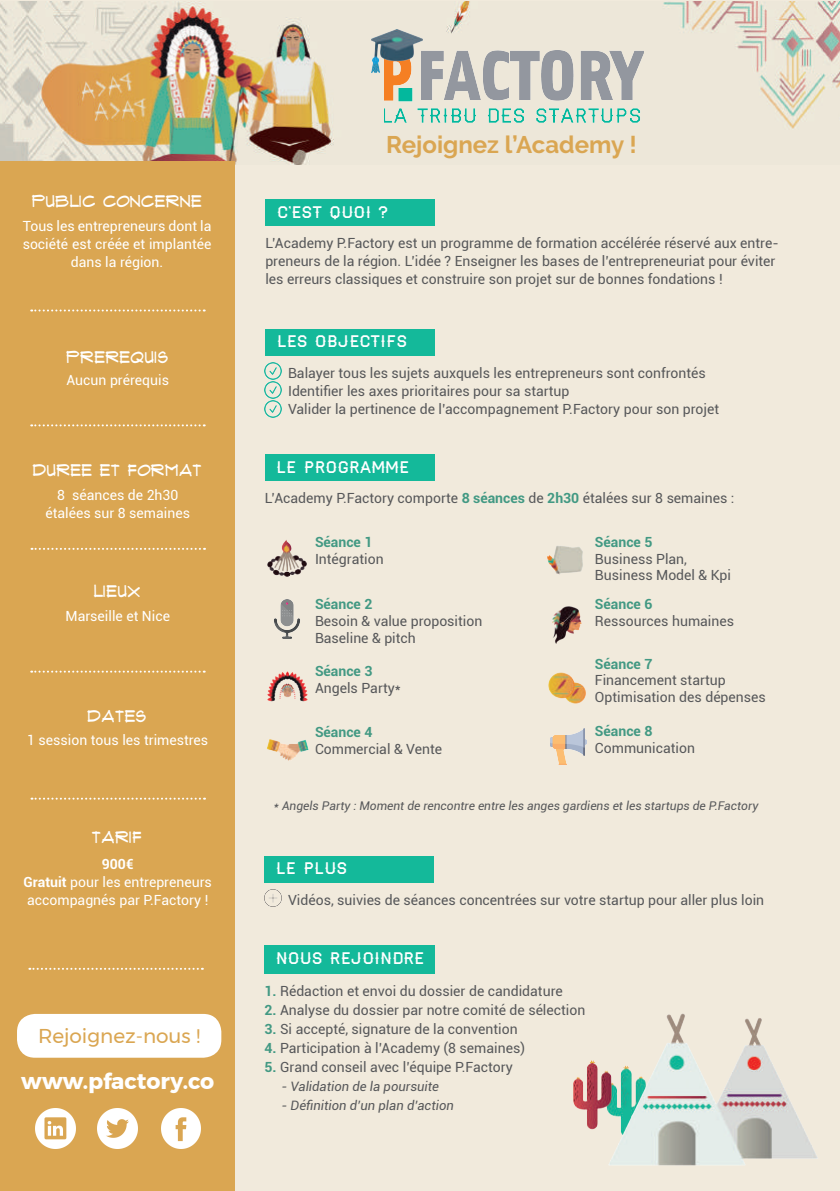
<style>
.page{position:relative;width:840px;height:1191px;background:#fff}
.page>*{position:absolute;margin:0;border:0;box-sizing:border-box;transform-origin:0 0}
.t1{font:700 24px "Raleway";color:#daa652}
.t2{font:700 22px "Montserrat";color:#fff}
.t3{font:20px "Montserrat";color:#daa652}
.t4{font:16px "Haymaker";color:#fff}
.t5{font:16px "Flux Architect";color:#fff}
.t6{font:14px/18px "Roboto";color:#57585a}
.t7{font:14px/18px "Roboto";color:#fff;text-align:center}
.t8{font:700 14px "Roboto";color:#429983}
.t9{font:italic 13px "Roboto";color:#57585a}
.t10{font:italic 12px "Roboto";color:#57585a}
.s1{font-weight:700}
.s2{font-weight:700;color:#429983}
</style>
<div class="page">
<div style="left:0;top:0;width:839px;height:1191px;background:#f1eadc"></div>
<img style="left:0;top:1px;width:839px;height:163px">
<img style="left:384px;top:50px;width:259px;height:83px">
<div style="left:0;top:162px;width:235px;height:1029px;background:#daa652"></div>
<svg style="left:31px;top:309px;width:174px;height:2px"></svg>
<svg style="left:31px;top:670px;width:174px;height:2px"></svg>
<svg style="left:31px;top:424px;width:174px;height:2px"></svg>
<svg style="left:31px;top:548px;width:174px;height:2px"></svg>
<svg style="left:31px;top:797px;width:174px;height:2px"></svg>
<div style="left:265px;top:199px;width:170px;height:27px;background:#14b99a"></div>
<div style="left:265px;top:454px;width:169px;height:27px;background:#14b99a"></div>
<div style="left:265px;top:329px;width:170px;height:27px;background:#14b99a"></div>
<img style="left:264px;top:363px;width:17px;height:17px">
<img style="left:264px;top:382px;width:17px;height:35px">
<img style="left:267px;top:540px;width:40px;height:37px">
<img style="left:274px;top:600px;width:26px;height:38px">
<img style="left:267px;top:671px;width:41px;height:31px">
<img style="left:267px;top:739px;width:42px;height:22px">
<img style="left:547px;top:546px;width:36px;height:29px">
<img style="left:552px;top:606px;width:30px;height:38px">
<img style="left:548px;top:672px;width:38px;height:32px">
<img style="left:550px;top:729px;width:35px;height:35px">
<div style="left:264px;top:855px;width:170px;height:27px;background:#14b99a"></div>
<img style="left:264px;top:889px;width:17px;height:17px">
<img style="left:371px;top:26px;width:51px;height:51px">
<svg style="left:29px;top:967px;width:174px;height:2px"></svg>
<div style="left:264px;top:945px;width:170px;height:28px;background:#14b99a"></div>
<div style="left:17px;top:1014px;width:204px;height:43px;background:#fff;border-radius:18px"></div>
<img style="left:573px;top:1060px;width:24px;height:70px">
<img style="left:597px;top:1013px;width:221px;height:153px">
<img style="left:161px;top:1108px;width:40px;height:40px">
<img style="left:35px;top:1108px;width:40px;height:40px">
<img style="left:98px;top:1108px;width:39px;height:40px">
<p class="t5" style="left:32px;top:191px;width:172px">PUBLIC CONCERNE</p>
<p class="t7" style="left:23px;top:216px;width:190px">Tous les entrepreneurs dont la société est créée et implantée dans la région.</p>
<p class="t5" style="left:66px;top:347px;width:104px">PREREQUIS</p>
<p class="t7" style="left:66px;top:370px;width:104px">Aucun prérequis</p>
<p class="t5" style="left:33px;top:460px;width:171px">DUREE ET FORMAT</p>
<p class="t7" style="left:45px;top:485px;width:146px">8 séances de 2h30 étalées sur 8 semaines</p>
<p class="t5" style="left:94px;top:581px;width:48px">LIEUX</p>
<p class="t7" style="left:65px;top:606px;width:106px">Marseille et Nice</p>
<p class="t5" style="left:88px;top:706px;width:61px">DATES</p>
<p class="t7" style="left:27px;top:731px;width:182px">1 session tous les trimestres</p>
<p class="t5" style="left:92px;top:826px;width:52px">TARIF</p>
<p class="t7" style="left:24px;top:854px;width:190px"><span class="s1">900€<br>Gratuit</span> pour les entrepreneurs accompagnés par P.Factory !</p>
<h3 class="t3" style="left:38px;top:1021px;width:164px">Rejoignez-nous !</h3>
<h2 class="t2" style="left:21px;top:1063px;width:194px">www.pfactory.co</h2>
<h1 class="t1" style="left:386px;top:131px;width:252px">Rejoignez l’Academy !</h1>
<p class="t4" style="left:276px;top:206px;width:113px">C’EST QUOI ?</p>
<p class="t6" style="left:265px;top:234px;width:514px">L’Academy P.Factory est un programme de formation accélérée réservé aux entre&shy;preneurs de la région. L’idée ? Enseigner les bases de l’entrepreneuriat pour éviter les erreurs classiques et construire son projet sur de bonnes fondations !</p>
<p class="t4" style="left:276px;top:336px;width:132px">LES OBJECTIFS</p>
<p class="t6" style="left:288px;top:363px;width:432px">Balayer tous les sujets auxquels les entrepreneurs sont confrontés<br>Identifier les axes prioritaires pour sa startup<br>Valider la pertinence de l’accompagnement P.Factory pour son projet</p>
<p class="t4" style="left:276px;top:461px;width:134px">LE PROGRAMME</p>
<p class="t6" style="left:265px;top:488px;width:471px">L’Academy P.Factory comporte <span class="s2">8 séances</span> de <span class="s2">2h30</span> étalées sur 8 semaines :</p>
<p class="t8" style="left:315px;top:532px;width:59px">Séance 1</p>
<p class="t6" style="left:315px;top:550px;width:70px">Intégration</p>
<p class="t8" style="left:315px;top:594px;width:59px">Séance 2</p>
<p class="t6" style="left:315px;top:612px;width:169px;line-height:16.8px">Besoin &amp; value proposition<br>Baseline &amp; pitch</p>
<p class="t8" style="left:315px;top:661px;width:59px">Séance 3</p>
<p class="t6" style="left:315px;top:678px;width:87px">Angels Party*</p>
<p class="t8" style="left:315px;top:722px;width:59px">Séance 4</p>
<p class="t6" style="left:315px;top:739px;width:129px">Commercial &amp; Vente</p>
<p class="t8" style="left:594px;top:532px;width:59px">Séance 5</p>
<p class="t6" style="left:594px;top:549px;width:137px;line-height:16.8px">Business Plan,<br>Business Model &amp; Kpi</p>
<p class="t8" style="left:594px;top:594px;width:59px">Séance 6</p>
<p class="t6" style="left:594px;top:611px;width:140px">Ressources humaines</p>
<p class="t8" style="left:594px;top:654px;width:59px">Séance 7</p>
<p class="t6" style="left:594px;top:671px;width:172px;line-height:16.8px">Financement startup<br>Optimisation des dépenses</p>
<p class="t8" style="left:594px;top:721px;width:59px">Séance 8</p>
<p class="t6" style="left:594px;top:738px;width:101px">Communication</p>
<p class="t10" style="left:274px;top:797px;width:486px">* Angels Party : Moment de rencontre entre les anges gardiens et les startups de P.Factory</p>
<p class="t4" style="left:276px;top:862px;width:73px">LE PLUS</p>
<p class="t6" style="left:288px;top:890px;width:477px">Vidéos, suivies de séances concentrées sur votre startup pour aller plus loin</p>
<p class="t4" style="left:276px;top:952px;width:150px">NOUS REJOINDRE</p>
<p class="t6" style="left:264px;top:981px;width:300px"><span class="s2">1.</span> Rédaction et envoi du dossier de candidature</p>
<p class="t6" style="left:264px;top:1000px;width:322px"><span class="s2">2.</span> Analyse du dossier par notre comité de sélection</p>
<p class="t6" style="left:264px;top:1019px;width:254px"><span class="s2">3.</span> Si accepté, signature de la convention</p>
<p class="t6" style="left:264px;top:1038px;width:262px"><span class="s2">4.</span> Participation à l’Academy (8 semaines)</p>
<p class="t6" style="left:264px;top:1057px;width:250px"><span class="s2">5.</span> Grand conseil avec l’équipe P.Factory</p>
<p class="t9" style="left:281px;top:1077px;width:159px">- Validation de la poursuite</p>
<p class="t9" style="left:281px;top:1096px;width:174px">- Définition d’un plan d’action</p>
</div>
